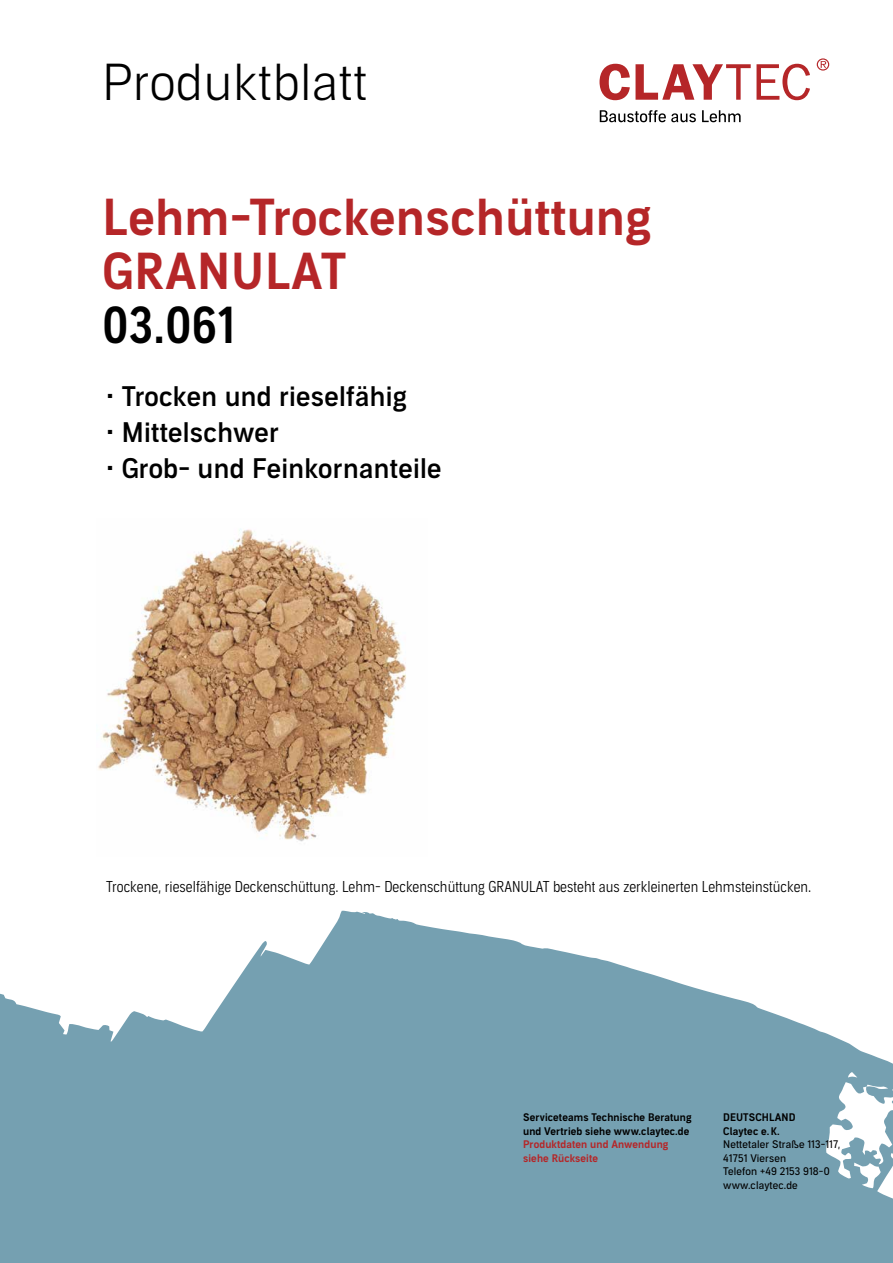
<style>
.page{position:relative;width:893px;height:1263px;background:#fff}
.page>*{position:absolute;margin:0;border:0;box-sizing:border-box;transform-origin:0 0}
.t1{font:49.5px/54px "Aago Sm";letter-spacing:.01em;color:#b52628}
.t2{font:300 49.5px "Aago";letter-spacing:.01em;color:#000}
.t3{font:49.5px "Aago Condensed Sm";color:#000}
.t4{font:500 27px "Aago";letter-spacing:.01em;color:#000}
.t5{font:300 15px "Aago Condensed";color:#000}
.t6{font:10.5px/13.5px "Aago Sm";letter-spacing:.01em;color:#000}
.t7{font:10.5px/13.5px "Aago";letter-spacing:.01em;color:#000}
.t8{font:10.5px/13.5px "Aago Sm";letter-spacing:.01em;color:#b52628}
</style>
<div class="page">
<svg style="left:0;top:910px;width:893px;height:353px;fill:#75a0b1"></svg>
<svg style="left:599px;top:64px;width:211px;height:36px"></svg>
<svg style="left:817px;top:58px;width:12px;height:13px"></svg>
<svg style="left:600px;top:110px;width:141px;height:12px"></svg>
<img style="left:98px;top:529px;width:308px;height:313px">
<h1 class="t2" style="left:102px;top:54px;width:267px">Produktblatt</h1>
<h1 class="t1" style="left:102px;top:191px;width:550px">Lehm-Trockenschüttung<br>GRANULAT</h1>
<h1 class="t3" style="left:102px;top:297px;width:134px">03.061</h1>
<h2 class="t4" style="left:106px;top:381px;width:302px">• Trocken und rieselfähig</h2>
<h2 class="t4" style="left:106px;top:417px;width:174px">• Mittelschwer</h2>
<h2 class="t4" style="left:106px;top:453px;width:337px">• Grob- und Feinkornanteile</h2>
<p class="t5" style="left:106px;top:878px;width:707px">Trockene, rieselfähige Deckenschüttung. Lehm- Deckenschüttung GRANULAT besteht aus zerkleinerten Lehmsteinstücken.</p>
<p class="t6" style="left:523px;top:1111px;width:170px">Serviceteams Technische Beratung und Vertrieb siehe www.claytec.de</p>
<p class="t8" style="left:523px;top:1138px;width:147px">Produktdaten und Anwendung siehe Rückseite</p>
<p class="t6" style="left:723px;top:1111px;width:74px">DEUTSCHLAND<br>Claytec e.K.</p>
<p class="t7" style="left:723px;top:1138px;width:119px">Nettetaler Straße 113-117,<br>41751 Viersen<br>Telefon +49 2153 918-0 www.claytec.de</p>
</div>
